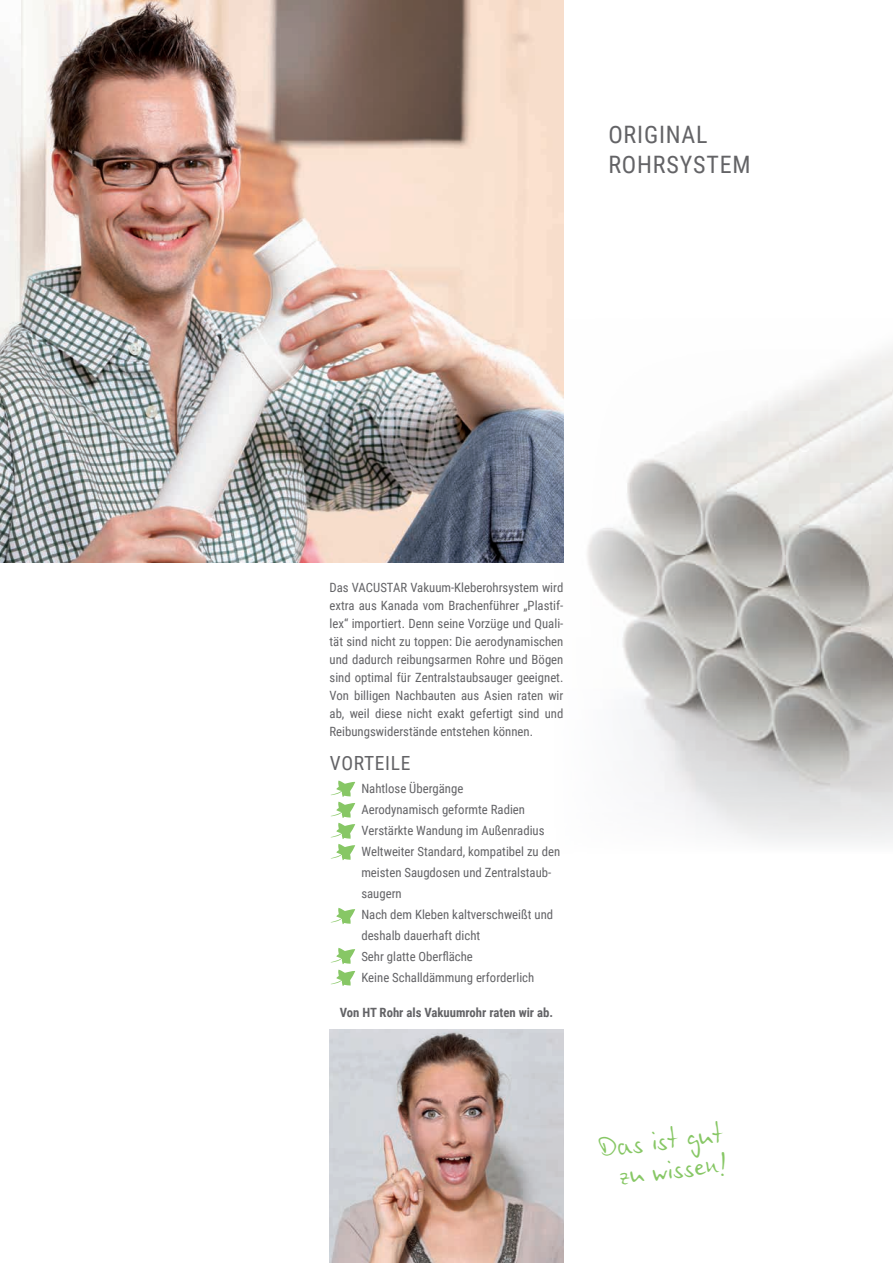
<style>
.page{position:relative;width:893px;height:1263px;background:#fff}
.page>*{position:absolute;margin:0;border:0;box-sizing:border-box;transform-origin:0 0}
.t1{font:31.8px/30px "Ego LT";color:#87c765;text-align:center}
.t2{font:24px/30px "Roboto Condensed";letter-spacing:.035em;color:#636366}
.t3{font:19.5px "Roboto Condensed";letter-spacing:.035em;color:#636366}
.t4{font:12.75px/21px "Roboto Condensed";color:#636366}
.t5{font:700 12.75px "Roboto Condensed";color:#636366}
</style>
<div class="page">
<img style="left:554px;top:318px;width:339px;height:525px">
<img style="left:330px;top:1029px;width:233px;height:234px">
<svg style="left:331px;top:780px;width:25px;height:80px"></svg>
<svg style="left:331px;top:908px;width:25px;height:16px"></svg>
<svg style="left:331px;top:948px;width:25px;height:38px"></svg>
<img style="left:0;top:1px;width:563px;height:561px">
<h2 class="t2" style="left:608px;top:119px;width:144px">ORIGINAL<br>ROHRSYSTEM</h2>
<p class="t4" style="left:330px;top:578px;width:235px;line-height:18px;text-align:justify">Das VACUSTAR Vakuum-Kleberohrsystem wird extra aus Kanada vom Brachenführer „Plastif&shy;lex“ importiert. Denn seine Vorzüge und Quali&shy;tät sind nicht zu toppen: Die aerodynamischen und dadurch reibungsarmen Rohre und Bögen sind optimal für Zentralstaubsauger geeignet.<br>Von billigen Nachbauten aus Asien raten wir ab, weil diese nicht exakt gefertigt sind und Reibungswiderstände entstehen können.</p>
<h3 class="t3" style="left:330px;top:750px;width:82px">VORTEILE</h3>
<p class="t4" style="left:361px;top:778px;width:200px">Nahtlose Übergänge<br>Aerodynamisch geformte Radien<br>Verstärkte Wandung im Außenradius<br>Weltweiter Standard, kompatibel zu den meisten Saugdosen und Zentralstaub&shy;saugern<br>Nach dem Kleben kaltverschweißt und deshalb dauerhaft dicht<br>Sehr glatte Oberfläche<br>Keine Schalldämmung erforderlich</p>
<p class="t5" style="left:340px;top:1004px;width:215px">Von HT Rohr als Vakuumrohr raten wir ab.</p>
<h1 class="t1" style="left:596px;top:1131px;width:127px;rotate:-7deg">Das ist gut zu wissen!</h1>
</div>
